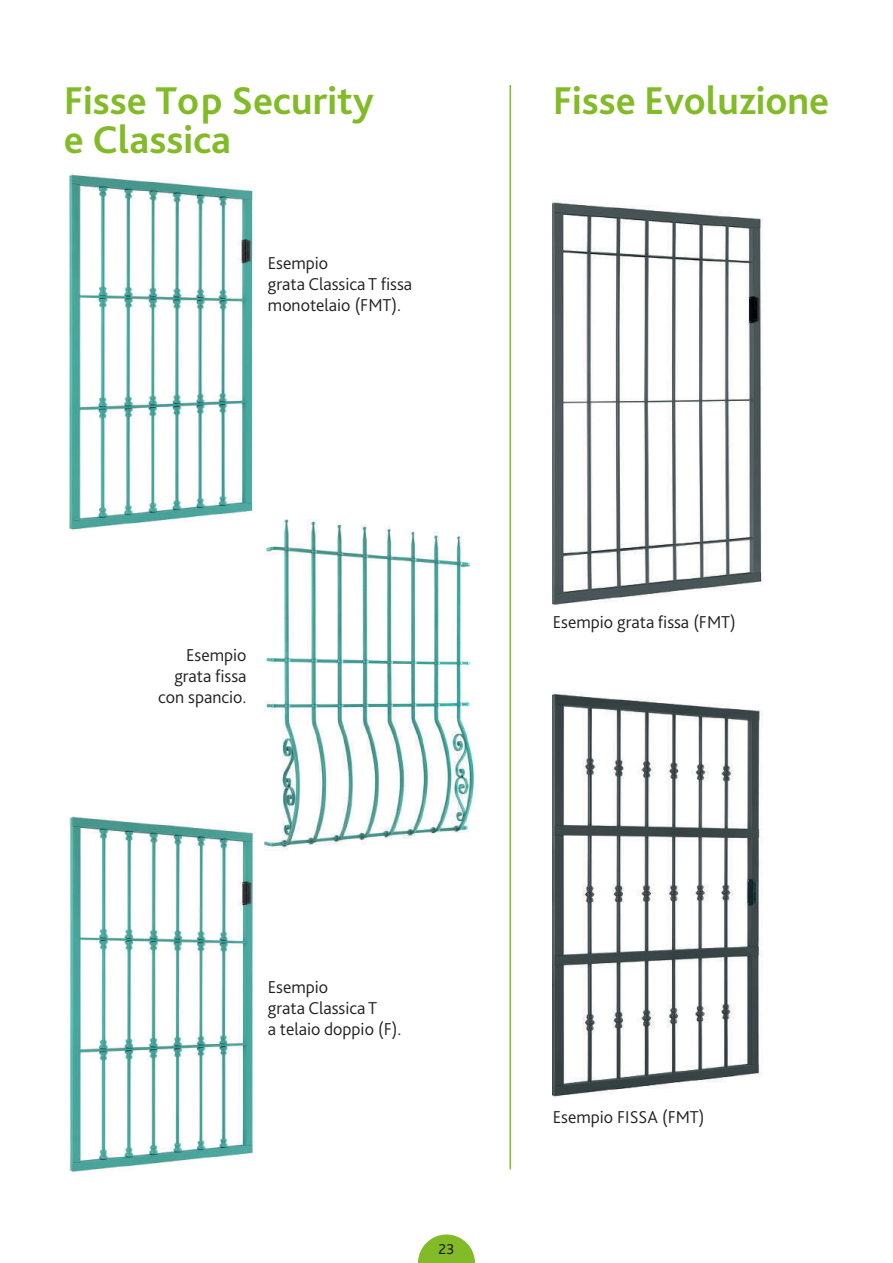
<style>
.page{position:relative;width:893px;height:1263px;background:#fff}
.page>*{position:absolute;margin:0;border:0;box-sizing:border-box;transform-origin:0 0}
.t1{font:700 40.5px/39px "Bliss Pro";color:#82bb27}
.t2{font:300 18px/21px "Bliss Pro";color:#231f20}
.t3{font:15px "Bliss Pro";color:#231f20}
</style>
<div class="page">
<svg style="left:418px;top:1234px;width:57px;height:29px"></svg>
<hr style="left:509px;top:85px;width:2px;height:1084px;background:#82bb27">
<img style="left:553px;top:692px;width:209px;height:405px">
<img style="left:553px;top:200px;width:210px;height:405px">
<img style="left:69px;top:174px;width:186px;height:356px">
<img style="left:246px;top:514px;width:228px;height:336px">
<img style="left:69px;top:817px;width:192px;height:356px">
<h1 class="t1" style="left:64px;top:80px;width:311px">Fisse Top Security e Classica</h1>
<h1 class="t1" style="left:553px;top:80px;width:278px">Fisse Evoluzione</h1>
<p class="t2" style="left:268px;top:252px;width:146px">Esempio<br>grata Classica T fissa monotelaio (FMT).</p>
<p class="t2" style="left:158px;top:644px;width:90px;text-align:right">Esempio grata fissa con spancio.</p>
<p class="t2" style="left:553px;top:612px;width:185px">Esempio grata fissa (FMT)</p>
<p class="t2" style="left:268px;top:977px;width:135px">Esempio<br>grata Classica T<br>a telaio doppio (F).</p>
<p class="t3" style="left:439px;top:1240px;width:17px">23</p>
<p class="t2" style="left:553px;top:1106px;width:153px">Esempio FISSA (FMT)</p>
</div>
